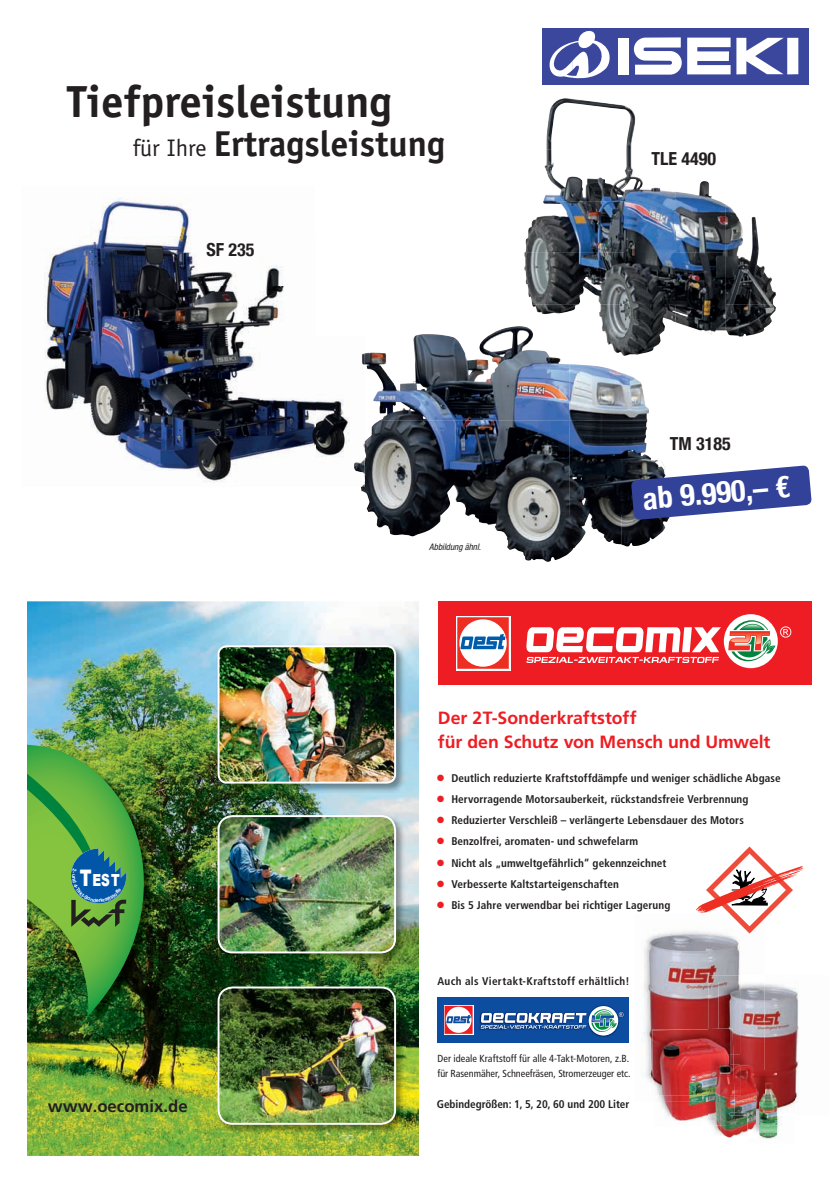
<style>
.page{position:relative;width:838px;height:1187px;background:#fff}
.page>*{position:absolute;margin:0;border:0;box-sizing:border-box;transform-origin:0 0}
.t1{font:700 45px "Officina Sans";color:#231f20}
.t2{font:700 36px "Officina Sans";color:#231f20}
.t3{font:700 condensed 30.45px "Helvetica Neue";color:#fff}
.t4{font:700 condensed 18px "Helvetica Neue";color:#231f20}
.t5{font:700 17.7px/24.2px "Frutiger LT Pro";color:#ee1d23}
.t6{font:700 16.8px "Frutiger LT Pro";color:#231f20}
.t7{font:900 16.65px "Arial";color:#fff;scale:.72 1}
.t8{font:700 condensed 11.1px "Frutiger LT Pro";letter-spacing:.005em;color:#231f20}
.t9{font:700 condensed 11.1px "Frutiger LT Pro";letter-spacing:.03em;color:#231f20}
.t10{font:condensed 10.2px/14.4px "Frutiger LT Pro";color:#231f20}
.t11{font:italic condensed 9px "Helvetica Neue";color:#231f20}
.s1{font-weight:400;font-size:24px}
.s2{font-size:22.8px}
.s3{color:#ee1d23}
</style>
<div class="page">
<img style="left:27px;top:601px;width:392px;height:554px">
<div style="left:438px;top:601px;width:373px;height:83px;background:#ee1d23"></div>
<div style="left:724px;top:614px;width:53px;height:54px;background:#fff;border-radius:50%"></div>
<svg style="left:728px;top:620px;width:63px;height:41px"></svg>
<svg style="left:526px;top:627px;width:195px;height:36px"></svg>
<img style="left:216px;top:643px;width:189px;height:149px">
<img style="left:218px;top:646px;width:177px;height:136px">
<div style="left:217px;top:645px;width:179px;height:138px;border:2px solid #fff;border-radius:8px"></div>
<img style="left:216px;top:813px;width:189px;height:149px">
<img style="left:218px;top:816px;width:177px;height:136px">
<div style="left:217px;top:815px;width:179px;height:138px;border:2px solid #fff;border-radius:14px"></div>
<img style="left:216px;top:984px;width:189px;height:149px">
<img style="left:218px;top:987px;width:177px;height:136px">
<div style="left:217px;top:986px;width:179px;height:138px;border:2px solid #fff;border-radius:14px"></div>
<img style="left:27px;top:1015px;width:128px;height:11px">
<img style="left:27px;top:744px;width:169px;height:271px">
<div style="left:456px;top:616px;width:54px;height:54px;background:#f15b52"></div>
<svg style="left:457px;top:617px;width:52px;height:51px;background:#cfa0a9"></svg>
<svg style="left:695px;top:846px;width:108px;height:73px"></svg>
<div style="left:437px;top:997px;width:192px;height:45px;background:#0d4da1"></div>
<img style="left:479px;top:1005px;width:145px;height:32px">
<svg style="left:588px;top:1005px;width:30px;height:30px"></svg>
<svg style="left:480px;top:1009px;width:143px;height:22px"></svg>
<svg style="left:444px;top:1005px;width:29px;height:29px"></svg>
<svg style="left:444px;top:1005px;width:28px;height:28px"></svg>
<img style="left:695px;top:913px;width:55px;height:21px">
<img style="left:729px;top:913px;width:35px;height:20px">
<img style="left:642px;top:928px;width:99px;height:155px">
<img style="left:797px;top:991px;width:2px;height:111px">
<img style="left:741px;top:983px;width:23px;height:71px">
<img style="left:708px;top:975px;width:33px;height:53px">
<img style="left:764px;top:984px;width:33px;height:119px">
<img style="left:718px;top:981px;width:23px;height:73px">
<img style="left:763px;top:1115px;width:19px;height:24px">
<img style="left:776px;top:1078px;width:19px;height:37px">
<img style="left:658px;top:1095px;width:45px;height:26px">
<img style="left:652px;top:1028px;width:56px;height:1px">
<img style="left:708px;top:1028px;width:25px;height:26px">
<img style="left:652px;top:1029px;width:56px;height:66px">
<img style="left:718px;top:1029px;width:11px;height:25px">
<img style="left:703px;top:1054px;width:73px;height:84px">
<div style="left:542px;top:29px;width:267px;height:56px;background:#3b479d"></div>
<svg style="left:549px;top:28px;width:60px;height:51px"></svg>
<svg style="left:634px;top:37px;width:47px;height:38px"></svg>
<div style="left:618px;top:38px;width:11px;height:36px;background:#fff"></div>
<svg style="left:687px;top:38px;width:43px;height:36px"></svg>
<svg style="left:736px;top:38px;width:47px;height:36px"></svg>
<div style="left:787px;top:38px;width:11px;height:36px;background:#fff"></div>
<img style="left:44px;top:198px;width:306px;height:285px">
<img style="left:546px;top:98px;width:79px;height:52px">
<img style="left:625px;top:106px;width:50px;height:198px">
<img style="left:543px;top:150px;width:82px;height:51px">
<img style="left:675px;top:181px;width:50px;height:153px">
<img style="left:524px;top:201px;width:101px;height:103px">
<img style="left:725px;top:204px;width:51px;height:133px">
<img style="left:532px;top:304px;width:143px;height:52px">
<img style="left:365px;top:334px;width:100px;height:86px">
<img style="left:465px;top:326px;width:104px;height:94px">
<img style="left:569px;top:364px;width:80px;height:56px">
<img style="left:361px;top:420px;width:303px;height:95px">
<img style="left:475px;top:514px;width:146px;height:48px">
<img style="left:621px;top:514px;width:47px;height:32px">
<img style="left:354px;top:353px;width:11px;height:134px">
<svg style="left:631px;top:465px;width:181px;height:55px"></svg>
<svg style="left:27px;top:746px;width:99px;height:180px;background:#5ba34b"></svg>
<h1 class="t1" style="left:67px;top:74px;width:326px">Tiefpreisleistung</h1>
<h2 class="t2" style="left:133px;top:122px;width:314px"><span class="s1">für Ihre</span> Ertragsleistung</h2>
<h3 class="t4" style="left:207px;top:235px;width:49px">SF 235</h3>
<p class="t11" style="left:429px;top:541px;width:53px">Abbildung ähnl.</p>
<h3 class="t4" style="left:651px;top:144px;width:66px">TLE 4490</h3>
<h3 class="t4" style="left:670px;top:428px;width:62px">TM 3185</h3>
<h3 class="t3" style="left:641px;top:473px;width:149px;rotate:-5deg">ab 9.990,– €</h3>
<h3 class="t7" style="left:80px;top:868px;width:57px"><span class="s2">T</span>EST</h3>
<h3 class="t6" style="left:48px;top:1096px;width:141px">www.oecomix.de</h3>
<h3 class="t5" style="left:438px;top:706px;width:334px">Der 2T-Sonderkraftstoff<br>für den Schutz von Mensch und Umwelt</h3>
<p class="t8" style="left:436px;top:771px;width:345px"><span class="s3">●</span> Deutlich reduzierte Kraftstoffdämpfe und weniger schädliche Abgase</p>
<p class="t8" style="left:436px;top:792px;width:313px"><span class="s3">●</span> Hervorragende Motorsauberkeit, rückstandsfreie Verbrennung</p>
<p class="t8" style="left:436px;top:813px;width:309px"><span class="s3">●</span> Reduzierter Verschleiß – verlängerte Lebensdauer des Motors</p>
<p class="t8" style="left:436px;top:835px;width:203px"><span class="s3">●</span> Benzolfrei, aromaten- und schwefelarm</p>
<p class="t8" style="left:436px;top:856px;width:231px"><span class="s3">●</span> Nicht als „umweltgefährlich“ gekennzeichnet</p>
<p class="t8" style="left:436px;top:877px;width:184px"><span class="s3">●</span> Verbesserte Kaltstarteigenschaften</p>
<p class="t8" style="left:436px;top:898px;width:235px"><span class="s3">●</span> Bis 5 Jahre verwendbar bei richtiger Lagerung</p>
<p class="t9" style="left:437px;top:974px;width:193px">Auch als Viertakt-Kraftstoff erhältlich!</p>
<p class="t10" style="left:437px;top:1051px;width:195px">Der ideale Kraftstoff für alle 4-Takt-Motoren, z.B. für Rasenmäher, Schneefräsen, Stromerzeuger etc.</p>
<p class="t8" style="left:437px;top:1096px;width:194px">Gebindegrößen: 1, 5, 20, 60 und 200 Liter</p>
</div>
